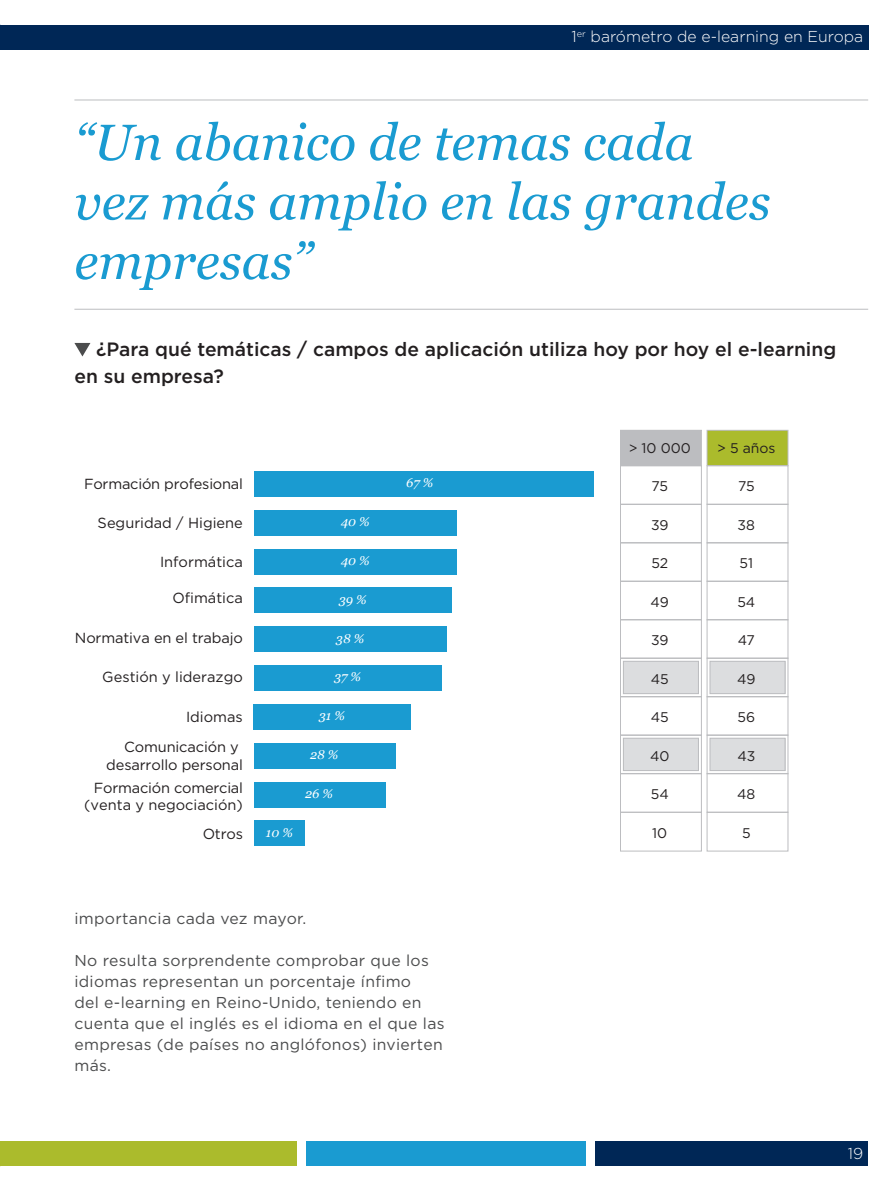
<style>
.page{position:relative;width:893px;height:1191px;background:#fff}
.page>*{position:absolute;margin:0;border:0;box-sizing:border-box;transform-origin:0 0}
.t1{font:italic 50.75px/59.5px "Georgia";color:#1a9bd1}
.t2{font:500 19.25px/26.2px "Gotham";color:#231f20}
.t3{font:15.75px/21px "Gotham";letter-spacing:.02em;color:#4b4c4d}
.t4{font:300 15.75px "Gotham";color:#fff}
.t5{font:14.53px/30.3px "Gotham";letter-spacing:-.01em;color:#231f20;text-align:right}
.t6{font:14px "Gotham";color:#231f20}
.t7{font:italic 12.78px "Georgia";color:#fff}
</style>
<div class="page">
<div style="left:0;top:1141px;width:296px;height:25px;background:#abbb2c"></div>
<div style="left:595px;top:1141px;width:273px;height:25px;background:#002756"></div>
<div style="left:0;top:25px;width:868px;height:25px;background:#002756"></div>
<div style="left:306px;top:1141px;width:280px;height:25px;background:#1a9bd1"></div>
<svg style="left:74px;top:343px;width:16px;height:13px"></svg>
<div style="left:623px;top:661px;width:75px;height:32px;background:#dcdddf"></div>
<div style="left:623px;top:661px;width:76px;height:33px;border:1px solid #bcbdc0"></div>
<div style="left:710px;top:661px;width:75px;height:32px;background:#dcdddf"></div>
<div style="left:709px;top:661px;width:76px;height:33px;border:1px solid #bcbdc0"></div>
<div style="left:623px;top:738px;width:75px;height:32px;background:#dcdddf"></div>
<div style="left:623px;top:738px;width:76px;height:33px;border:1px solid #bcbdc0"></div>
<div style="left:710px;top:738px;width:75px;height:32px;background:#dcdddf"></div>
<div style="left:709px;top:738px;width:76px;height:33px;border:1px solid #bcbdc0"></div>
<div style="left:620px;top:430px;width:81px;height:36px;background:#bcbdc0"></div>
<div style="left:620px;top:812px;width:82px;height:39px;border:1px solid #bcbdc0"></div>
<div style="left:620px;top:773px;width:82px;height:39px;border:1px solid #bcbdc0"></div>
<div style="left:620px;top:734px;width:82px;height:40px;border:1px solid #bcbdc0"></div>
<div style="left:620px;top:696px;width:82px;height:39px;border:1px solid #bcbdc0"></div>
<div style="left:620px;top:657px;width:82px;height:40px;border:1px solid #bcbdc0"></div>
<div style="left:620px;top:619px;width:82px;height:40px;border:1px solid #bcbdc0"></div>
<div style="left:620px;top:580px;width:82px;height:40px;border:1px solid #bcbdc0"></div>
<div style="left:620px;top:542px;width:82px;height:40px;border:1px solid #bcbdc0"></div>
<div style="left:620px;top:504px;width:82px;height:39px;border:1px solid #bcbdc0"></div>
<div style="left:620px;top:465px;width:82px;height:40px;border:1px solid #bcbdc0"></div>
<div style="left:707px;top:430px;width:81px;height:36px;background:#abbb2c"></div>
<div style="left:707px;top:430px;width:81px;height:36px;border:1px solid #bcbdc0"></div>
<div style="left:707px;top:812px;width:81px;height:39px;border:1px solid #bcbdc0"></div>
<div style="left:707px;top:773px;width:81px;height:39px;border:1px solid #bcbdc0"></div>
<div style="left:707px;top:734px;width:81px;height:40px;border:1px solid #bcbdc0"></div>
<div style="left:707px;top:696px;width:81px;height:39px;border:1px solid #bcbdc0"></div>
<div style="left:707px;top:657px;width:81px;height:40px;border:1px solid #bcbdc0"></div>
<div style="left:707px;top:619px;width:81px;height:40px;border:1px solid #bcbdc0"></div>
<div style="left:707px;top:580px;width:81px;height:40px;border:1px solid #bcbdc0"></div>
<div style="left:707px;top:542px;width:81px;height:40px;border:1px solid #bcbdc0"></div>
<div style="left:707px;top:504px;width:81px;height:39px;border:1px solid #bcbdc0"></div>
<div style="left:707px;top:465px;width:81px;height:40px;border:1px solid #bcbdc0"></div>
<div style="left:254px;top:471px;width:339px;height:26px;background:#1a9bd1"></div>
<div style="left:254px;top:510px;width:202px;height:26px;background:#1a9bd1"></div>
<div style="left:254px;top:548px;width:202px;height:26px;background:#1a9bd1"></div>
<div style="left:254px;top:587px;width:197px;height:26px;background:#1a9bd1"></div>
<div style="left:254px;top:626px;width:192px;height:26px;background:#1a9bd1"></div>
<div style="left:254px;top:665px;width:187px;height:26px;background:#1a9bd1"></div>
<div style="left:254px;top:704px;width:157px;height:26px;background:#1a9bd1"></div>
<div style="left:254px;top:743px;width:142px;height:25px;background:#1a9bd1"></div>
<div style="left:254px;top:781px;width:132px;height:26px;background:#1a9bd1"></div>
<div style="left:254px;top:820px;width:50px;height:26px;background:#1a9bd1"></div>
<hr style="left:74px;top:100px;width:794px;height:1px;background:#bcbdc0">
<hr style="left:74px;top:309px;width:794px;height:1px;background:#bcbdc0">
<p class="t4" style="left:572px;top:27px;width:293px">1<sup>er</sup> barómetro de e-learning en Europa</p>
<h1 class="t1" style="left:74px;top:113px;width:698px">“Un abanico de temas cada vez más amplio en las grandes empresas”</h1>
<p class="t2" style="left:74px;top:336px;width:763px;text-indent:22px">¿Para qué temáticas / campos de aplicación utiliza hoy por hoy el e-learning en su empresa?</p>
<p class="t5" style="left:84px;top:468px;width:161px">Formación profesional</p>
<p class="t5" style="left:98px;top:508px;width:147px">Seguridad / Higiene</p>
<p class="t5" style="left:160px;top:546px;width:84px">Informática</p>
<p class="t5" style="left:172px;top:583px;width:72px">Ofimática</p>
<p class="t5" style="left:75px;top:623px;width:170px">Normativa en el trabajo</p>
<p class="t5" style="left:102px;top:661px;width:142px">Gestión y liderazgo</p>
<p class="t5" style="left:124px;top:701px;width:120px">Idiomas<br>Comunicación y</p>
<p class="t5" style="left:94px;top:753px;width:151px;line-height:22.9px">desarrollo personal<br>Formación comercial</p>
<p class="t5" style="left:84px;top:790px;width:160px;line-height:28.5px">(venta y negociación)<br>Otros</p>
<p class="t7" style="left:266px;top:824px;width:28px">10 %</p>
<p class="t7" style="left:341px;top:513px;width:30px">40 %</p>
<p class="t7" style="left:341px;top:552px;width:30px">40 %</p>
<p class="t7" style="left:339px;top:591px;width:29px">39 %</p>
<p class="t7" style="left:336px;top:630px;width:30px">38 %</p>
<p class="t7" style="left:334px;top:669px;width:28px">37 %</p>
<p class="t7" style="left:319px;top:707px;width:28px">31 %</p>
<p class="t7" style="left:310px;top:746px;width:30px">28 %</p>
<p class="t7" style="left:305px;top:785px;width:29px">26 %</p>
<p class="t7" style="left:406px;top:475px;width:29px">67 %</p>
<p class="t3" style="left:74px;top:908px;width:233px">importancia cada vez mayor.</p>
<p class="t3" style="left:74px;top:950px;width:372px">No resulta sorprendente comprobar que los idiomas representan un porcentaje ínfimo<br>del e-learning en Reino-Unido, teniendo en cuenta que el inglés es el idioma en el que las empresas (de países no anglófonos) invierten más.</p>
<p class="t6" style="left:629px;top:438px;width:64px">&gt; 10 000</p>
<p class="t6" style="left:651px;top:477px;width:18px">75</p>
<p class="t6" style="left:651px;top:515px;width:19px">39</p>
<p class="t6" style="left:651px;top:554px;width:18px">52</p>
<p class="t6" style="left:651px;top:592px;width:20px">49</p>
<p class="t6" style="left:651px;top:631px;width:19px">39</p>
<p class="t6" style="left:651px;top:669px;width:19px">45</p>
<p class="t6" style="left:651px;top:708px;width:19px">45</p>
<p class="t6" style="left:650px;top:746px;width:21px">40</p>
<p class="t6" style="left:651px;top:785px;width:19px">54</p>
<p class="t6" style="left:652px;top:823px;width:17px">10</p>
<p class="t6" style="left:717px;top:438px;width:60px">&gt; 5 años</p>
<p class="t6" style="left:738px;top:477px;width:18px">75</p>
<p class="t6" style="left:738px;top:515px;width:19px">38</p>
<p class="t6" style="left:740px;top:554px;width:15px">51</p>
<p class="t6" style="left:737px;top:592px;width:19px">54</p>
<p class="t6" style="left:738px;top:631px;width:19px">47</p>
<p class="t6" style="left:737px;top:669px;width:20px">49</p>
<p class="t6" style="left:737px;top:708px;width:19px">56</p>
<p class="t6" style="left:737px;top:746px;width:19px">43</p>
<p class="t6" style="left:737px;top:785px;width:20px">48</p>
<p class="t6" style="left:742px;top:823px;width:10px">5</p>
<p class="t4" style="left:848px;top:1143px;width:17px">19</p>
</div>
